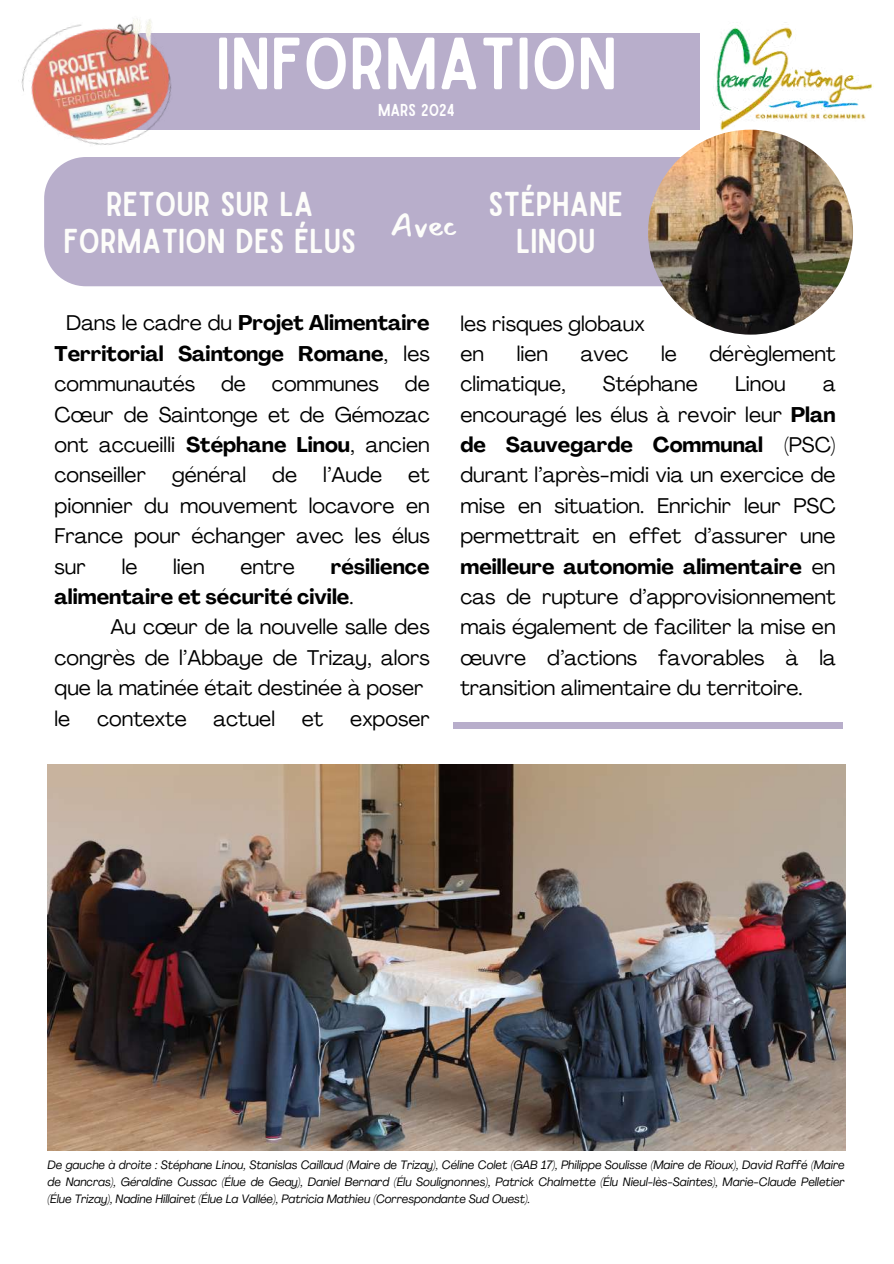
<style>
.page{position:relative;width:894px;height:1264px;background:#fff}
.page>*{position:absolute;margin:0;border:0;box-sizing:border-box;transform-origin:0 0}
.t1{font:70.5px "Sailors";color:#fff}
.t2{font:33px/37.2px "Sailors";color:#fdfdfa;text-align:center}
.t3{font:31.65px "Mansalva";color:#fdfdfa}
.t4{font:21px/30.3px "Agrandir";color:#000;text-align:justify}
.t5{font:700 21px/30.3px "Agrandir";color:#000}
.t6{font:16.5px "Sailors";color:#fff}
.t7{font:italic 12px/17px "Agrandir";color:#000;text-align:justify}
.s1{font-weight:700}
.s2{font-weight:400}
</style>
<div class="page">
<div style="left:44px;top:157px;width:636px;height:129px;background:#b8aecb"></div>
<div style="left:90px;top:34px;width:609px;height:96px;background:#b8aecb"></div>
<img style="left:21px;top:19px;width:183px;height:153px">
<img style="left:713px;top:22px;width:159px;height:113px">
<img style="left:648px;top:130px;width:204px;height:204px;border-radius:50%">
<div style="left:453px;top:722px;width:389px;height:6px;background:#b8aecb"></div>
<img style="left:47px;top:764px;width:798px;height:386px">
<h1 class="t1" style="left:215px;top:38px;width:403px">INFORMATION</h1>
<p class="t6" style="left:378px;top:104px;width:78px">MARS 2024</p>
<h2 class="t2" style="left:63px;top:187px;width:294px">RETOUR SUR LA<br>FORMATION DES ÉLUS</h2>
<h3 class="t3" style="left:390px;top:208px;width:68px">Avec</h3>
<h2 class="t2" style="left:488px;top:187px;width:136px">STÉPHANE<br>LINOU</h2>
<p class="t4" style="left:55px;top:310px;width:376px;text-indent:12px">Dans le cadre du <span class="s1">Projet Alimentaire Territorial Saintonge Romane</span>, les communautés de communes de Cœur de Saintonge et de Gémozac ont accueilli <span class="s1">Stéphane Linou</span>, ancien conseiller général de l’Aude et pionnier du mouvement locavore en France pour échanger avec les élus sur</p>
<p class="t5" style="left:55px;top:553px;width:376px;text-indent:276px">résilience alimentaire et sécurité civile<span class="s2">.</span></p>
<p class="t4" style="left:55px;top:614px;width:376px;text-align:left;text-indent:56px">Au cœur de la nouvelle salle des congrès de l’Abbaye de Trizay, alors que la matinée était destinée à poser le</p>
<p class="t4" style="left:122px;top:553px;width:17px">le</p>
<p class="t4" style="left:173px;top:553px;width:33px">lien</p>
<p class="t4" style="left:240px;top:553px;width:56px">entre</p>
<p class="t4" style="left:97px;top:705px;width:91px">contexte</p>
<p class="t4" style="left:213px;top:705px;width:63px">actuel</p>
<p class="t4" style="left:302px;top:705px;width:23px">et</p>
<p class="t4" style="left:350px;top:705px;width:81px">exposer</p>
<p class="t4" style="left:460px;top:310px;width:186px">les risques globaux en</p>
<p class="t4" style="left:516px;top:340px;width:33px">lien</p>
<p class="t4" style="left:580px;top:340px;width:49px">avec</p>
<p class="t4" style="left:661px;top:340px;width:17px">le</p>
<p class="t4" style="left:709px;top:340px;width:128px">dérèglement</p>
<p class="t4" style="left:460px;top:371px;width:107px">climatique,</p>
<p class="t4" style="left:602px;top:371px;width:96px">Stéphane</p>
<p class="t4" style="left:735px;top:371px;width:52px">Linou</p>
<p class="t4" style="left:460px;top:371px;width:376px;text-indent:362px">a encouragé les élus à revoir leur <span class="s1">Plan de Sauvegarde Communal</span> (PSC) durant l’après-midi via un exercice de mise en situation. Enrichir leur PSC permettrait en effet d’assurer une <span class="s1">meilleure autonomie alimentaire</span> en cas de rupture d’approvisionnement mais également de faciliter la mise en œuvre d’actions favorables à la transition alimentaire du territoire.</p>
<p class="t7" style="left:47px;top:1157px;width:798px">De gauche à droite : Stéphane Linou, Stanislas Caillaud (Maire de Trizay), Céline Colet (GAB 17), Philippe Soulisse (Maire de Rioux), David Raffé (Maire de Nancras), Géraldine Cussac (Élue de Geay), Daniel Bernard (Élu Soulignonnes), Patrick Chalmette (Élu Nieul-lès-Saintes), Marie-Claude Pelletier (Élue Trizay), Nadine Hillairet (Élue La Vallée), Patricia Mathieu (Correspondante Sud Ouest).</p>
</div>
